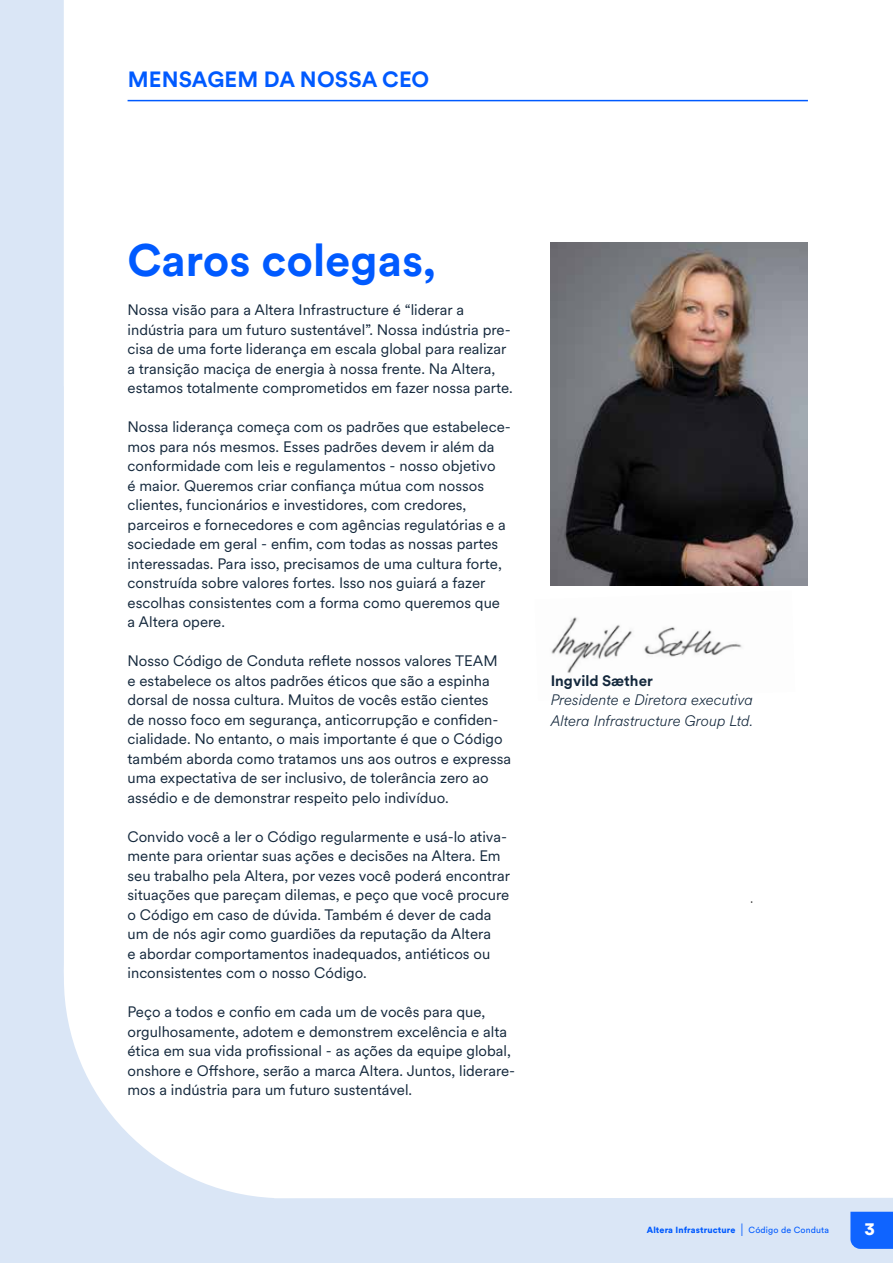
<style>
.page{position:relative;width:893px;height:1263px;background:#dae6f6}
.page>*{position:absolute;margin:0;border:0;box-sizing:border-box;transform-origin:0 0}
.t1{font:700 45px "Circular XX";color:#005aff}
.t2{font:700 21.9px "Circular XX";letter-spacing:.01em;color:#005aff}
.t3{font:900 18px "Circular XX";color:#fff}
.t4{font:15px/19.5px "Circular XX";color:#14283c}
.t5{font:italic 300 15px/21px "Circular XX";color:#14283c}
.t6{font:700 15px "Circular XX";color:#14283c}
.t7{font:900 8.85px "Circular XX";letter-spacing:.015em;color:#005aff}
.s1{font-weight:100;font-size:17.7px}
.s2{font-weight:400}
</style>
<div class="page">
<div style="left:850px;top:1212px;width:43px;height:37px;background:#0f64ff"></div>
<div style="left:64px;top:0;width:829px;height:1198px;background:#fff"></div>
<hr style="left:128px;top:100px;width:680px;height:1px;background:#005aff">
<img style="left:534px;top:590px;width:261px;height:111px">
<img style="left:551px;top:242px;width:257px;height:344px">
<h2 class="t2" style="left:128px;top:64px;width:303px">MENSAGEM DA NOSSA CEO</h2>
<h1 class="t1" style="left:128px;top:229px;width:310px">Caros colegas,</h1>
<p class="t4" style="left:128px;top:299px;width:387px">Nossa visão para a Altera Infrastructure é “liderar a indústria para um futuro sustentável”. Nossa indústria pre&shy;cisa de uma forte liderança em escala global para realizar a transição maciça de energia à nossa frente. Na Altera, estamos totalmente comprometidos em fazer nossa parte.</p>
<p class="t4" style="left:128px;top:416px;width:385px">Nossa liderança começa com os padrões que estabelece&shy;mos para nós mesmos. Esses padrões devem ir além da conformidade com leis e regulamentos - nosso objetivo<br>é maior. Queremos criar confiança mútua com nossos clientes, funcionários e investidores, com credores, parceiros e fornecedores e com agências regulatórias e a sociedade em geral - enfim, com todas as nossas partes interessadas. Para isso, precisamos de uma cultura forte, construída sobre valores fortes. Isso nos guiará a fazer escolhas consistentes com a forma como queremos que a Altera opere.</p>
<p class="t4" style="left:128px;top:650px;width:385px">Nosso Código de Conduta reflete nossos valores TEAM<br>e estabelece os altos padrões éticos que são a espinha dorsal de nossa cultura. Muitos de vocês estão cientes<br>de nosso foco em segurança, anticorrupção e confiden&shy;cialidade. No entanto, o mais importante é que o Código também aborda como tratamos uns aos outros e expressa uma expectativa de ser inclusivo, de tolerância zero ao assédio e de demonstrar respeito pelo indivíduo.</p>
<p class="t4" style="left:128px;top:826px;width:384px">Convido você a ler o Código regularmente e usá-lo ativa&shy;mente para orientar suas ações e decisões na Altera. Em seu trabalho pela Altera, por vezes você poderá encontrar situações que pareçam dilemas, e peço que você procure o Código em caso de dúvida. Também é dever de cada um de nós agir como guardiões da reputação da Altera<br>e abordar comportamentos inadequados, antiéticos ou inconsistentes com o nosso Código.</p>
<p class="t4" style="left:128px;top:1001px;width:389px">Peço a todos e confio em cada um de vocês para que, orgulhosamente, adotem e demonstrem excelência e alta ética em sua vida profissional - as ações da equipe global, onshore e Offshore, serão a marca Altera. Juntos, liderare&shy;mos a indústria para um futuro sustentável.</p>
<p class="t6" style="left:551px;top:670px;width:104px">Ingvild Sæther</p>
<p class="t5" style="left:551px;top:689px;width:204px">Presidente e Diretora executiva<br>Altera Infrastructure Group Ltd.</p>
<p class="t7" style="left:647px;top:1223px;width:184px">Altera Infrastructure <span class="s1">I</span> <span class="s2">Código de Conduta</span></p>
<p class="t3" style="left:864px;top:1216px;width:12px">3</p>
</div>
